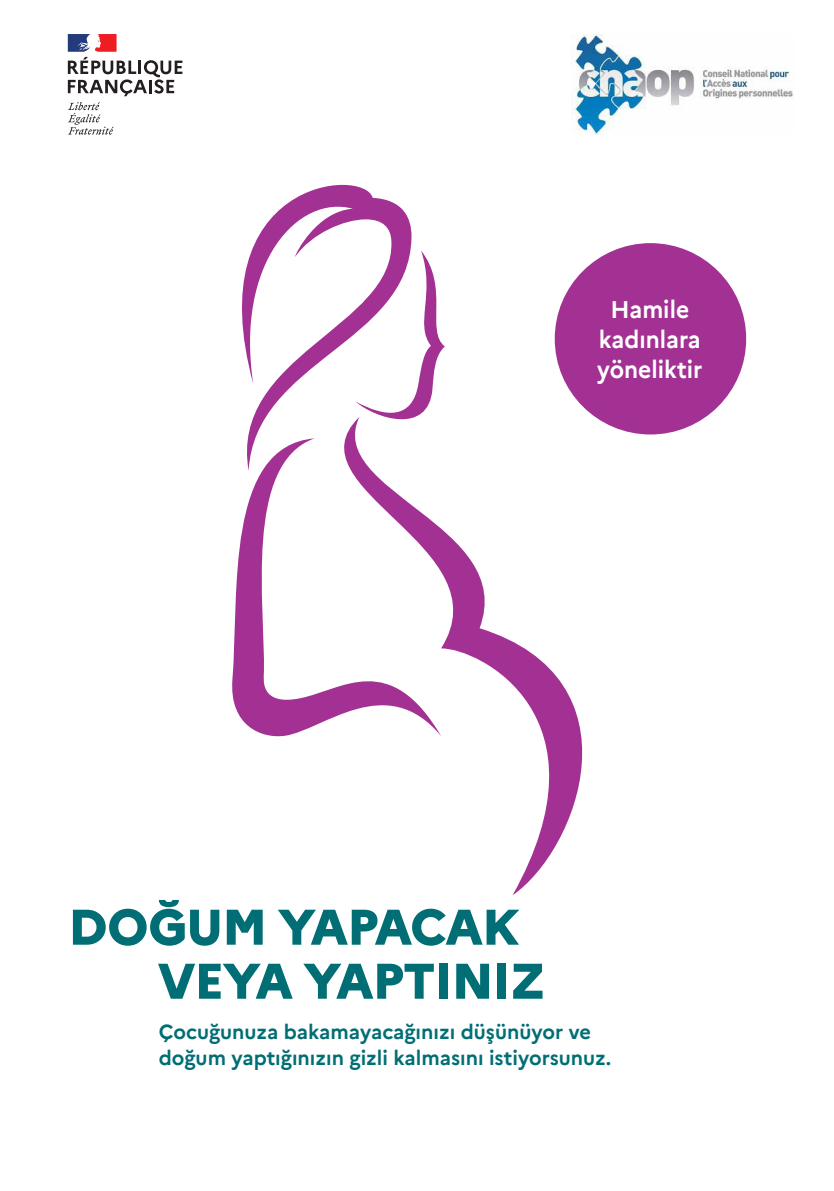
<style>
.page{position:relative;width:834px;height:1191px;background:#fff}
.page>*{position:absolute;margin:0;border:0;box-sizing:border-box;transform-origin:0 0}
.t1{font:800 50px/54px "Marianne";letter-spacing:-.025em;color:#006e74}
.t2{font:700 24px/30px "Marianne";color:#fff;text-align:center;scale:.95 1}
.t3{font:700 20px/26px "Marianne";color:#006e74}
</style>
<div class="page">
<img style="left:571px;top:34px;width:222px;height:101px">
<svg style="left:412px;top:251px;width:33px;height:166px"></svg>
<svg style="left:412px;top:417px;width:228px;height:478px"></svg>
<svg style="left:232px;top:438px;width:209px;height:301px"></svg>
<svg style="left:232px;top:184px;width:180px;height:287px"></svg>
<div style="left:554px;top:243px;width:192px;height:191px;background:#a23193;border-radius:50%"></div>
<svg style="left:68px;top:102px;width:46px;height:33px"></svg>
<svg style="left:68px;top:34px;width:114px;height:62px"></svg>
<p class="t2" style="left:597px;top:292px;width:112px">Hamile kadınlara yöneliktir</p>
<h1 class="t1" style="left:158px;top:895px;width:389px;text-indent:-90px">DOĞUM YAPACAK<br>VEYA YAPTINIZ</h1>
<p class="t3" style="left:159px;top:1017px;width:454px">Çocuğunuza bakamayacağınızı düşünüyor ve doğum yaptığınızın gizli kalmasını istiyorsunuz.</p>
</div>
